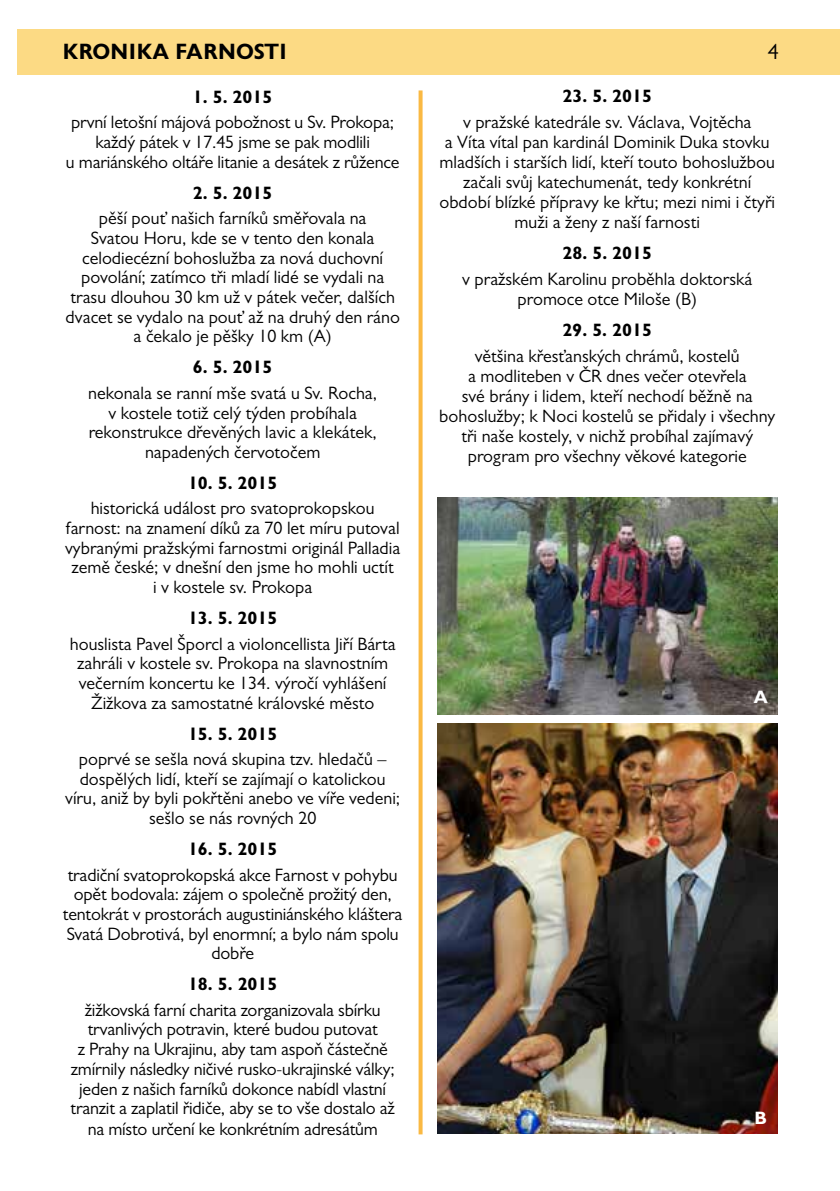
<style>
.page{position:relative;width:840px;height:1191px;background:#fff}
.page>*{position:absolute;margin:0;border:0;box-sizing:border-box;transform-origin:0 0}
.t1{font:700 22px "Gill Sans Display MT Pro";color:#000}
.t2{font:22px "Gill Sans MT Pro";color:#000}
.t3{font:18px/19.6px "Gill Sans MT Pro";color:#000;text-align:center}
.t4{font:700 18px "Gill Sans MT Pro";color:#000}
.t5{font:700 18px "Gill Sans MT Pro";color:#fff}
</style>
<div class="page">
<div style="left:17px;top:30px;width:822px;height:45px;background:#fcda84"></div>
<svg style="left:418px;top:90px;width:4px;height:1044px;background:#fac35e"></svg>
<img style="left:437px;top:723px;width:340px;height:410px">
<img style="left:437px;top:497px;width:340px;height:217px">
<p class="t1" style="left:62px;top:38px;width:226px">KRONIKA FARNOSTI</p>
<p class="t2" style="left:767px;top:38px;width:12px">4</p>
<p class="t4" style="left:193px;top:86px;width:81px">1. 5. 2015</p>
<p class="t3" style="left:66px;top:112px;width:335px">první letošní májová pobožnost u Sv. Prokopa; každý pátek v 17.45 jsme se pak modlili<br>u mariánského oltáře litanie a desátek z růžence</p>
<p class="t4" style="left:193px;top:182px;width:81px">2. 5. 2015</p>
<p class="t3" style="left:65px;top:208px;width:336px">pěší pouť našich farníků směřovala na<br>Svatou Horu, kde se v tento den konala celodiecézní bohoslužba za nová duchovní povolání; zatímco tři mladí lidé se vydali na trasu dlouhou 30 km už v pátek večer, dalších dvacet se vydalo na pouť až na druhý den ráno a čekalo je pěšky 10 km (A)</p>
<p class="t4" style="left:193px;top:356px;width:81px">6. 5. 2015</p>
<p class="t3" style="left:88px;top:383px;width:290px">nekonala se ranní mše svatá u Sv. Rocha, v kostele totiž celý týden probíhala rekonstrukce dřevěných lavic a klekátek, napadených červotočem</p>
<p class="t4" style="left:188px;top:472px;width:91px">10. 5. 2015</p>
<p class="t3" style="left:65px;top:498px;width:336px">historická událost pro svatoprokopskou farnost: na znamení díků za 70 let míru putoval vybranými pražskými farnostmi originál Palladia země české; v dnešní den jsme ho mohli uctít<br>i v kostele sv. Prokopa</p>
<p class="t4" style="left:188px;top:607px;width:91px">13. 5. 2015</p>
<p class="t3" style="left:70px;top:633px;width:327px">houslista Pavel Šporcl a violoncellista Jiří Bárta zahráli v kostele sv. Prokopa na slavnostním večerním koncertu ke 134. výročí vyhlášení Žižkova za samostatné královské město</p>
<p class="t4" style="left:188px;top:722px;width:91px">15. 5. 2015</p>
<p class="t3" style="left:65px;top:749px;width:336px">poprvé se sešla nová skupina tzv. hledačů – dospělých lidí, kteří se zajímají o katolickou víru, aniž by byli pokřtěni anebo ve víře vedeni; sešlo se nás rovných 20</p>
<p class="t4" style="left:188px;top:838px;width:91px">16. 5. 2015</p>
<p class="t3" style="left:63px;top:864px;width:341px">tradiční svatoprokopská akce Farnost v pohybu opět bodovala: zájem o společně prožitý den, tentokrát v prostorách augustiniánského kláštera Svatá Dobrotivá, byl enormní; a bylo nám spolu dobře</p>
<p class="t4" style="left:188px;top:973px;width:91px">18. 5. 2015</p>
<p class="t3" style="left:71px;top:999px;width:325px">žižkovská farní charita zorganizovala sbírku trvanlivých potravin, které budou putovat<br>z Prahy na Ukrajinu, aby tam aspoň částečně zmírnily následky ničivé rusko-ukrajinské války; jeden z našich farníků dokonce nabídl vlastní tranzit a zaplatil řidiče, aby se to vše dostalo až na místo určení ke konkrétním adresátům</p>
<p class="t4" style="left:562px;top:85px;width:91px">23. 5. 2015</p>
<p class="t3" style="left:439px;top:112px;width:337px">v pražské katedrále sv. Václava, Vojtěcha<br>a Víta vítal pan kardinál Dominik Duka stovku mladších i starších lidí, kteří touto bohoslužbou začali svůj katechumenát, tedy konkrétní období blízké přípravy ke křtu; mezi nimi i čtyři muži a ženy z naší farnosti</p>
<p class="t4" style="left:562px;top:242px;width:91px">28. 5. 2015</p>
<p class="t3" style="left:462px;top:269px;width:291px">v pražském Karolinu proběhla doktorská promoce otce Miloše (B)</p>
<p class="t4" style="left:562px;top:319px;width:91px">29. 5. 2015</p>
<p class="t3" style="left:439px;top:346px;width:337px">většina křesťanských chrámů, kostelů<br>a modliteben v ČR dnes večer otevřela<br>své brány i lidem, kteří nechodí běžně na bohoslužby; k Noci kostelů se přidaly i všechny tři naše kostely, v nichž probíhal zajímavý program pro všechny věkové kategorie</p>
<p class="t5" style="left:753px;top:686px;width:16px">A</p>
<p class="t5" style="left:754px;top:1106px;width:14px">B</p>
</div>
